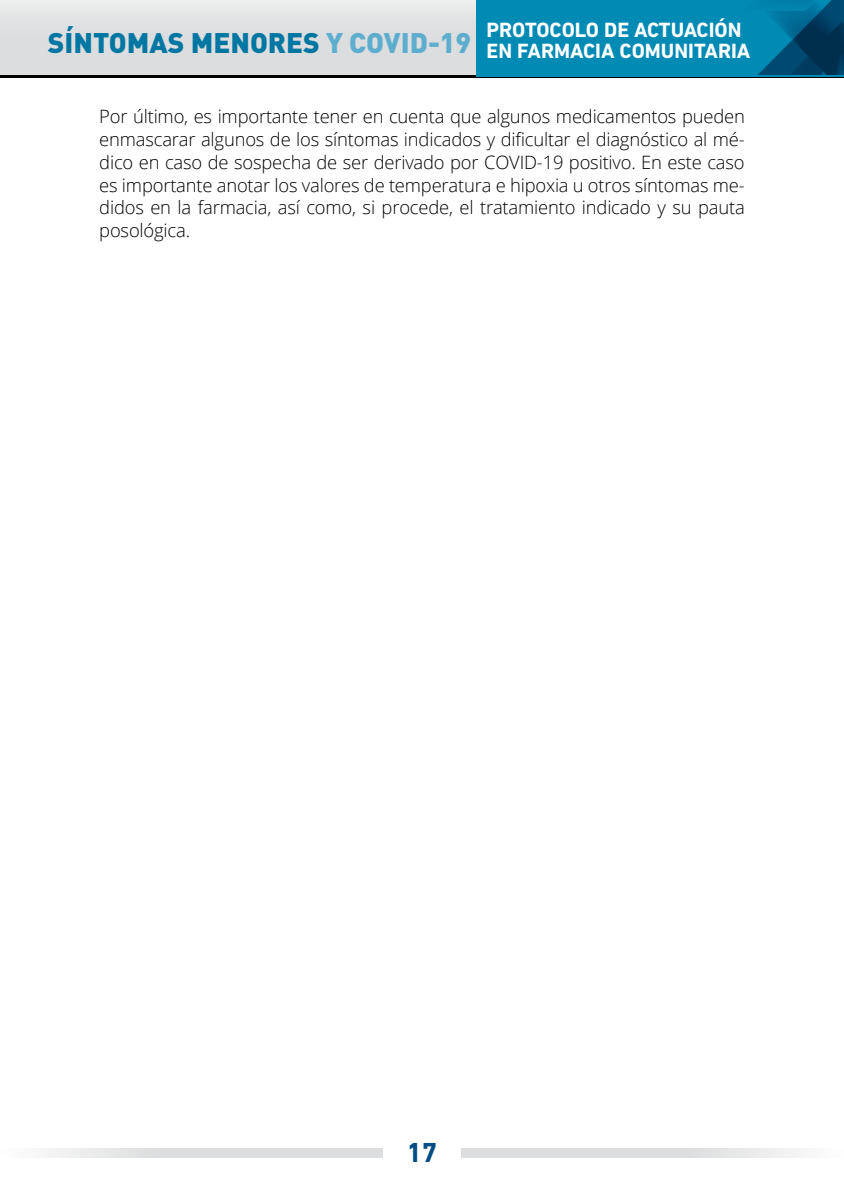
<style>
.page{position:relative;width:844px;height:1191px;background:#fff}
.page>*{position:absolute;margin:0;border:0;box-sizing:border-box;transform-origin:0 0}
.t1{font:700 28px "DIN Next LT Pro";color:#004c83}
.t2{font:700 21px/21px "DIN Next LT Pro";color:#fff}
.t3{font:300 18.38px/22.8px "Open Sans";letter-spacing:-.01em;color:#000;text-align:justify}
</style>
<div class="page">
<svg style="left:461px;top:1148px;width:339px;height:9px;background:#e0e1e1"></svg>
<svg style="left:45px;top:1148px;width:337px;height:9px;background:#e0e1e1"></svg>
<svg style="left:0;top:74px;width:843px;height:3px;background:#3a565f"></svg>
<div style="left:0;top:0;width:476px;height:74px;background:#dcddde"></div>
<div style="left:476px;top:0;width:367px;height:76px;background:#008ab4"></div>
<img style="left:759px;top:0;width:84px;height:74px">
<p class="t2" style="left:48px;top:20px;width:703px;text-indent:438px">PROTOCOLO DE ACTUACIÓN<br><sup>SÍNTOMAS</sup> <sup>MENORES</sup> <sup>Y</sup> <sup>COVID-19</sup> EN FARMACIA COMUNITARIA</p>
<p class="t3" style="left:99px;top:105px;width:647px">Por último, es importante tener en cuenta que algunos medicamentos pueden enmascarar algunos de los síntomas indicados y dificultar el diagnóstico al mé&shy;dico en caso de sospecha de ser derivado por COVID-19 positivo. En este caso es importante anotar los valores de temperatura e hipoxia u otros síntomas me&shy;didos en la farmacia, así como, si procede, el tratamiento indicado y su pauta posológica.</p>
<h1 class="t1" style="left:406px;top:1136px;width:33px">17</h1>
</div>
